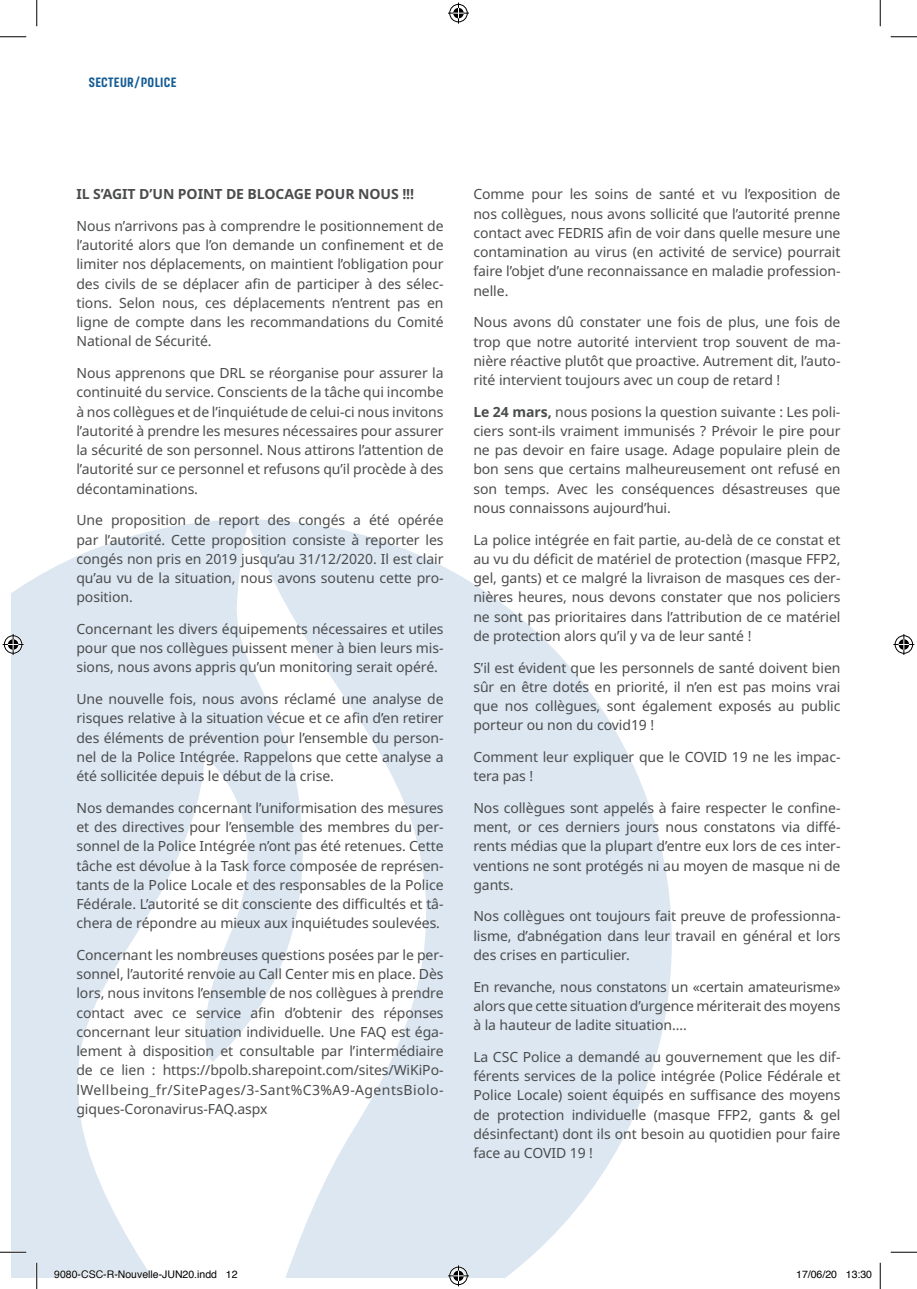
<style>
.page{position:relative;width:917px;height:1289px;background:#fff}
.page>*{position:absolute;margin:0;border:0;box-sizing:border-box;transform-origin:0 0}
.t1{font:14px/19.2px "Noto Sans";letter-spacing:-.005em;color:#4b4c4d;text-align:justify}
.t2{font:700 14px "Noto Sans";letter-spacing:-.005em;color:#4b4c4d}
.t3{font:800 13.83px "Akhand Soft";letter-spacing:.025em;color:#135c95}
.t4{font:10.5px "Helvetica";color:#000}
.s1{font-weight:700}
</style>
<div class="page">
<svg style="left:12px;top:562px;width:660px;height:715px;fill:#dce7f1"></svg>
<svg style="left:64px;top:519px;width:384px;height:758px;fill:#dce7f1"></svg>
<hr style="left:0;top:1251px;width:26px;height:2px;background:#fff">
<hr style="left:36px;top:1263px;width:2px;height:26px;background:#fff">
<svg style="left:0;top:36px;width:26px;height:1px"></svg>
<svg style="left:891px;top:36px;width:26px;height:1px"></svg>
<svg style="left:0;top:1252px;width:26px;height:1px"></svg>
<svg style="left:891px;top:1252px;width:26px;height:1px"></svg>
<svg style="left:36px;top:0;width:1px;height:26px"></svg>
<svg style="left:36px;top:1263px;width:1px;height:26px"></svg>
<svg style="left:880px;top:0;width:1px;height:26px"></svg>
<svg style="left:880px;top:1263px;width:1px;height:26px"></svg>
<svg style="left:448px;top:3px;width:21px;height:21px"></svg>
<svg style="left:448px;top:1265px;width:21px;height:21px"></svg>
<svg style="left:3px;top:634px;width:21px;height:21px"></svg>
<svg style="left:893px;top:634px;width:21px;height:21px"></svg>
<svg style="left:54px;top:1270px;width:163px;height:8px"></svg>
<svg style="left:226px;top:1270px;width:12px;height:7px"></svg>
<p class="t3" style="left:89px;top:74px;width:89px">SECTEUR/POLICE</p>
<p class="t2" style="left:76px;top:184px;width:339px">IL S’AGIT D’UN POINT DE BLOCAGE POUR NOUS !!!</p>
<p class="t1" style="left:76px;top:217px;width:369px">Nous n’arrivons pas à comprendre le positionnement de l’autorité alors que l’on demande un confinement et de limiter nos déplacements, on maintient l’obligation pour des civils de se déplacer afin de participer à des sélec&shy;tions. Selon nous, ces déplacements n’entrent pas en ligne de compte dans les recommandations du Comité National de Sécurité.</p>
<p class="t1" style="left:76px;top:364px;width:369px">Nous apprenons que DRL se réorganise pour assurer la continuité du service. Conscients de la tâche qui incombe à nos collègues et de l’inquiétude de celui-ci nous invitons l’autorité à prendre les mesures nécessaires pour assurer la sécurité de son personnel. Nous attirons l’attention de l’autorité sur ce personnel et refusons qu’il procède à des décontaminations.</p>
<p class="t1" style="left:76px;top:511px;width:369px">Une proposition de report des congés a été opérée par l’autorité. Cette proposition consiste à reporter les congés non pris en 2019 jusqu’au 31/12/2020. Il est clair qu’au vu de la situation, nous avons soutenu cette pro&shy;position.</p>
<p class="t1" style="left:76px;top:620px;width:369px">Concernant les divers équipements nécessaires et utiles pour que nos collègues puissent mener à bien leurs mis&shy;sions, nous avons appris qu’un monitoring serait opéré.</p>
<p class="t1" style="left:76px;top:690px;width:369px">Une nouvelle fois, nous avons réclamé une analyse de risques relative à la situation vécue et ce afin d’en retirer des éléments de prévention pour l’ensemble du person&shy;nel de la Police Intégrée. Rappelons que cette analyse a été sollicitée depuis le début de la crise.</p>
<p class="t1" style="left:76px;top:798px;width:369px">Nos demandes concernant l’uniformisation des mesures et des directives pour l’ensemble des membres du per&shy;sonnel de la Police Intégrée n’ont pas été retenues. Cette tâche est dévolue à la Task force composée de représen&shy;tants de la Police Locale et des responsables de la Police Fédérale. L’autorité se dit consciente des difficultés et tâ&shy;chera de répondre au mieux aux inquiétudes soulevées.</p>
<p class="t1" style="left:76px;top:946px;width:369px">Concernant les nombreuses questions posées par le per&shy;sonnel, l’autorité renvoie au Call Center mis en place. Dès lors, nous invitons l’ensemble de nos collègues à prendre contact avec ce service afin d’obtenir des réponses concernant leur situation individuelle. Une FAQ est éga&shy;lement à disposition et consultable par l’intermédiaire de ce lien : https://bpolb.sharepoint.com/sites/WiKiPo&shy;lWellbeing_fr/SitePages/3-Sant%C3%A9-AgentsBiolo&shy;giques-Coronavirus-FAQ.aspx</p>
<p class="t1" style="left:473px;top:185px;width:369px">Comme pour les soins de santé et vu l’exposition de nos collègues, nous avons sollicité que l’autorité prenne contact avec FEDRIS afin de voir dans quelle mesure une contamination au virus (en activité de service) pourrait faire l’objet d’une reconnaissance en maladie profession&shy;nelle.</p>
<p class="t1" style="left:473px;top:313px;width:369px">Nous avons dû constater une fois de plus, une fois de trop que notre autorité intervient trop souvent de ma&shy;nière réactive plutôt que proactive. Autrement dit, l’auto&shy;rité intervient toujours avec un coup de retard !</p>
<p class="t1" style="left:473px;top:402px;width:369px"><span class="s1">Le 24 mars,</span> nous posions la question suivante : Les poli&shy;ciers sont-ils vraiment immunisés ? Prévoir le pire pour ne pas devoir en faire usage. Adage populaire plein de bon sens que certains malheureusement ont refusé en son temps. Avec les conséquences désastreuses que nous connaissons aujourd’hui.</p>
<p class="t1" style="left:473px;top:530px;width:369px">La police intégrée en fait partie, au-delà de ce constat et au vu du déficit de matériel de protection (masque FFP2, gel, gants) et ce malgré la livraison de masques ces der&shy;nières heures, nous devons constater que nos policiers ne sont pas prioritaires dans l’attribution de ce matériel de protection alors qu’il y va de leur santé !</p>
<p class="t1" style="left:473px;top:658px;width:369px">S’il est évident que les personnels de santé doivent bien sûr en être dotés en priorité, il n’en est pas moins vrai que nos collègues, sont également exposés au public porteur ou non du covid19 !</p>
<p class="t1" style="left:473px;top:747px;width:369px">Comment leur expliquer que le COVID 19 ne les impac&shy;tera pas !</p>
<p class="t1" style="left:473px;top:798px;width:369px">Nos collègues sont appelés à faire respecter le confine&shy;ment, or ces derniers jours nous constatons via diffé&shy;rents médias que la plupart d’entre eux lors de ces inter&shy;ventions ne sont protégés ni au moyen de masque ni de gants.</p>
<p class="t1" style="left:473px;top:907px;width:369px">Nos collègues ont toujours fait preuve de professionna&shy;lisme, d’abnégation dans leur travail en général et lors des crises en particulier.</p>
<p class="t1" style="left:473px;top:977px;width:369px">En revanche, nous constatons un «certain amateurisme» alors que cette situation d’urgence mériterait des moyens à la hauteur de ladite situation….</p>
<p class="t1" style="left:473px;top:1047px;width:369px">La CSC Police a demandé au gouvernement que les dif&shy;férents services de la police intégrée (Police Fédérale et Police Locale) soient équipés en suffisance des moyens de protection individuelle (masque FFP2, gants &amp; gel désinfectant) dont ils ont besoin au quotidien pour faire face au COVID 19 !</p>
<p class="t4" style="left:54px;top:1267px;width:185px">9080-CSC-R-Nouvelle-JUN20.indd 12</p>
<p class="t4" style="left:796px;top:1267px;width:77px">17/06/20 13:30</p>
</div>
